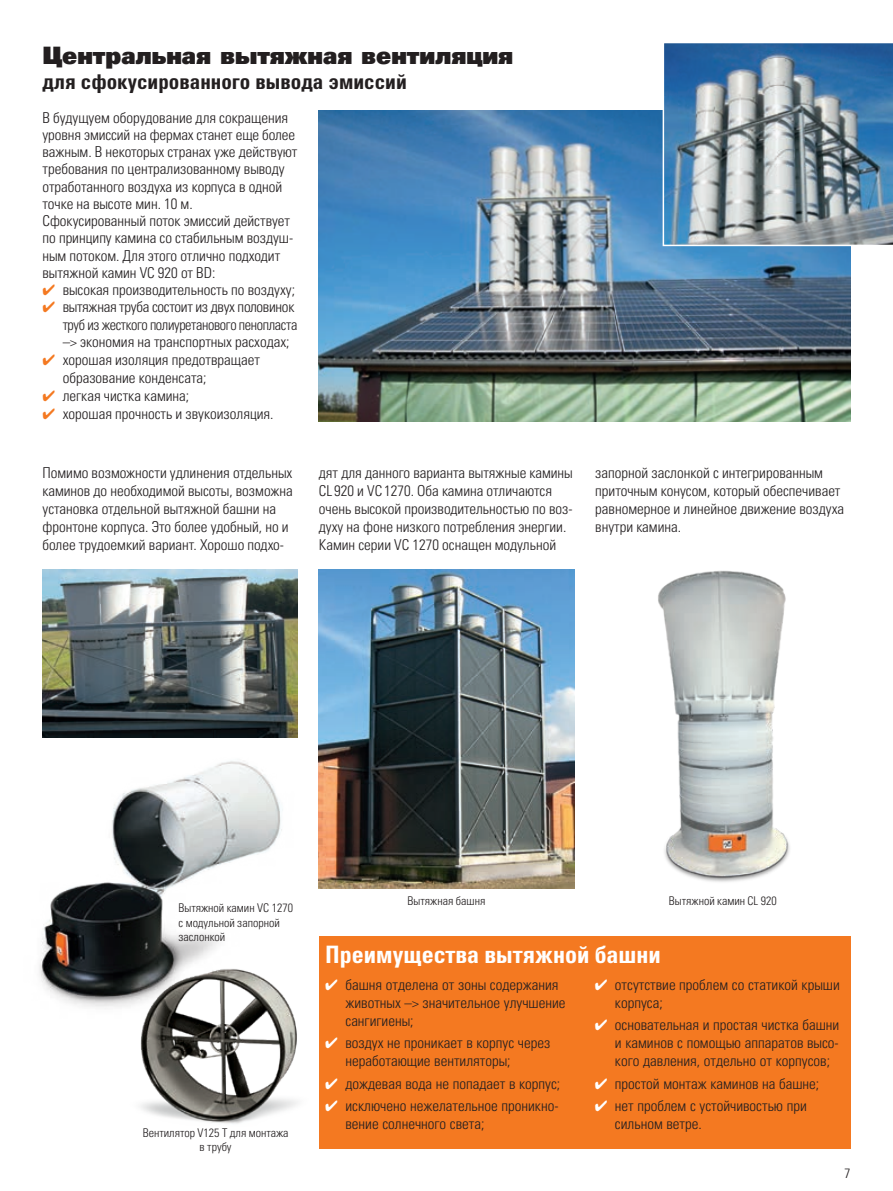
<style>
.page{position:relative;width:893px;height:1191px;background:#fff}
.page>*{position:absolute;margin:0;border:0;box-sizing:border-box;transform-origin:0 0}
.t1{font:24px "Univers LTCYR 85 X Black";color:#231f20}
.t2{font:24px "Univers LTCYR 67 Bold Cond";color:#fff}
.t3{font:21px "Univers LTCYR 67 Bold Cond";color:#231f20}
.t4{font:15px/18px "Univers LTCYR 47 Light Cond";color:#231f20}
.t5{font:15px/17.2px "Univers LTCYR 47 Light Cond";letter-spacing:-.02em;color:#231f20}
.t6{font:300 condensed 13.5px "Univers LT Std";color:#231f20}
.t7{font:12px/14.4px "Univers LTCYR 47 Light Cond";color:#231f20;text-align:center}
.s1{color:#f47921}
.s2{color:#fff}
</style>
<div class="page">
<img style="left:319px;top:570px;width:255px;height:319px">
<img style="left:319px;top:111px;width:531px;height:310px">
<svg style="left:663px;top:43px;width:230px;height:203px;background:#7591a7"></svg>
<img style="left:43px;top:570px;width:255px;height:167px">
<img style="left:658px;top:570px;width:132px;height:312px">
<img style="left:39px;top:761px;width:243px;height:246px">
<img style="left:122px;top:965px;width:176px;height:159px">
<div style="left:319px;top:935px;width:531px;height:213px;background:#f47921"></div>
<h1 class="t1" style="left:43px;top:40px;width:472px">Центральная вытяжная вентиляция</h1>
<h2 class="t3" style="left:43px;top:69px;width:366px">для сфокусированного вывода эмиссий</h2>
<p class="t4" style="left:43px;top:108px;width:256px;line-height:17.2px">В будущуем оборудование для сокращения уровня эмиссий на фермах станет еще более важным. В некоторых странах уже действуют требования по централизованному выводу отработанного воздуха из корпуса в одной точке на высоте мин. 10 м.<br>Сфокусированный поток эмиссий действует по принципу камина со стабильным воздуш&shy;ным потоком. Для этого отлично подходит вытяжной камин VC 920 от BD:</p>
<p class="t4" style="left:43px;top:280px;width:254px"><span class="s1">✔</span> высокая производительность по воздуху;</p>
<p class="t5" style="left:63px;top:298px;width:236px;text-indent:-20px"><span class="s1">✔</span> вытяжная труба состоит из двух половинок труб из жесткого полиуретанового пенопласта –&gt; экономия на транспортных расходах;</p>
<p class="t4" style="left:63px;top:350px;width:199px;text-indent:-20px"><span class="s1">✔</span> хорошая изоляция предотвращает образование конденсата;</p>
<p class="t4" style="left:43px;top:386px;width:148px"><span class="s1">✔</span> легкая чистка камина;</p>
<p class="t4" style="left:43px;top:404px;width:233px"><span class="s1">✔</span> хорошая прочность и звукоизоляция.</p>
<p class="t4" style="left:43px;top:462px;width:252px">Помимо возможности удлинения отдельных каминов до необходимой высоты, возможна установка отдельной вытяжной башни на фронтоне корпуса. Это более удобный, но и более трудоемкий вариант. Хорошо подхо-</p>
<p class="t4" style="left:319px;top:462px;width:255px">дят для данного варианта вытяжные камины CL 920 и VC 1270. Оба камина отличаются очень высокой производительностью по воз&shy;духу на фоне низкого потребления энергии.<br>Камин серии VC 1270 оснащен модульной</p>
<p class="t4" style="left:595px;top:462px;width:250px">запорной заслонкой с интегрированным приточным конусом, который обеспечивает равномерное и линейное движение воздуха внутри камина.</p>
<p class="t7" style="left:179px;top:900px;width:116px;text-align:left">Вытяжной камин VC 1270 с модульной запорной заслонкой</p>
<p class="t7" style="left:143px;top:1125px;width:147px;line-height:13.5px">Вентилятор V125 T для монтажа в трубу</p>
<p class="t7" style="left:408px;top:893px;width:79px">Вытяжная башня</p>
<p class="t7" style="left:669px;top:893px;width:109px">Вытяжной камин CL 920</p>
<h1 class="t2" style="left:325px;top:940px;width:337px">Преимущества вытяжной башни</h1>
<p class="t4" style="left:345px;top:975px;width:222px;text-indent:-20px"><span class="s2">✔</span> башня отделена от зоны содержания животных –&gt; значительное улучшение сангигиены;</p>
<p class="t4" style="left:345px;top:1033px;width:206px;text-indent:-20px"><span class="s2">✔</span> воздух не проникает в корпус через неработающие вентиляторы;</p>
<p class="t4" style="left:325px;top:1073px;width:236px"><span class="s2">✔</span> дождевая вода не попадает в корпус;</p>
<p class="t4" style="left:345px;top:1095px;width:215px;text-indent:-20px"><span class="s2">✔</span> исключено нежелательное проникно&shy;вение солнечного света;</p>
<p class="t4" style="left:615px;top:975px;width:226px;text-indent:-20px"><span class="s2">✔</span> отсутствие проблем со статикой крыши корпуса;</p>
<p class="t4" style="left:615px;top:1015px;width:226px;text-align:justify;text-indent:-20px"><span class="s2">✔</span> основательная и простая чистка башни и каминов с помощью аппаратов высо&shy;кого давления, отдельно от корпусов;</p>
<p class="t4" style="left:595px;top:1073px;width:226px"><span class="s2">✔</span> простой монтаж каминов на башне;</p>
<p class="t4" style="left:615px;top:1095px;width:193px;text-indent:-20px"><span class="s2">✔</span> нет проблем с устойчивостью при сильном ветре.</p>
<p class="t6" style="left:844px;top:1165px;width:7px">7</p>
</div>
